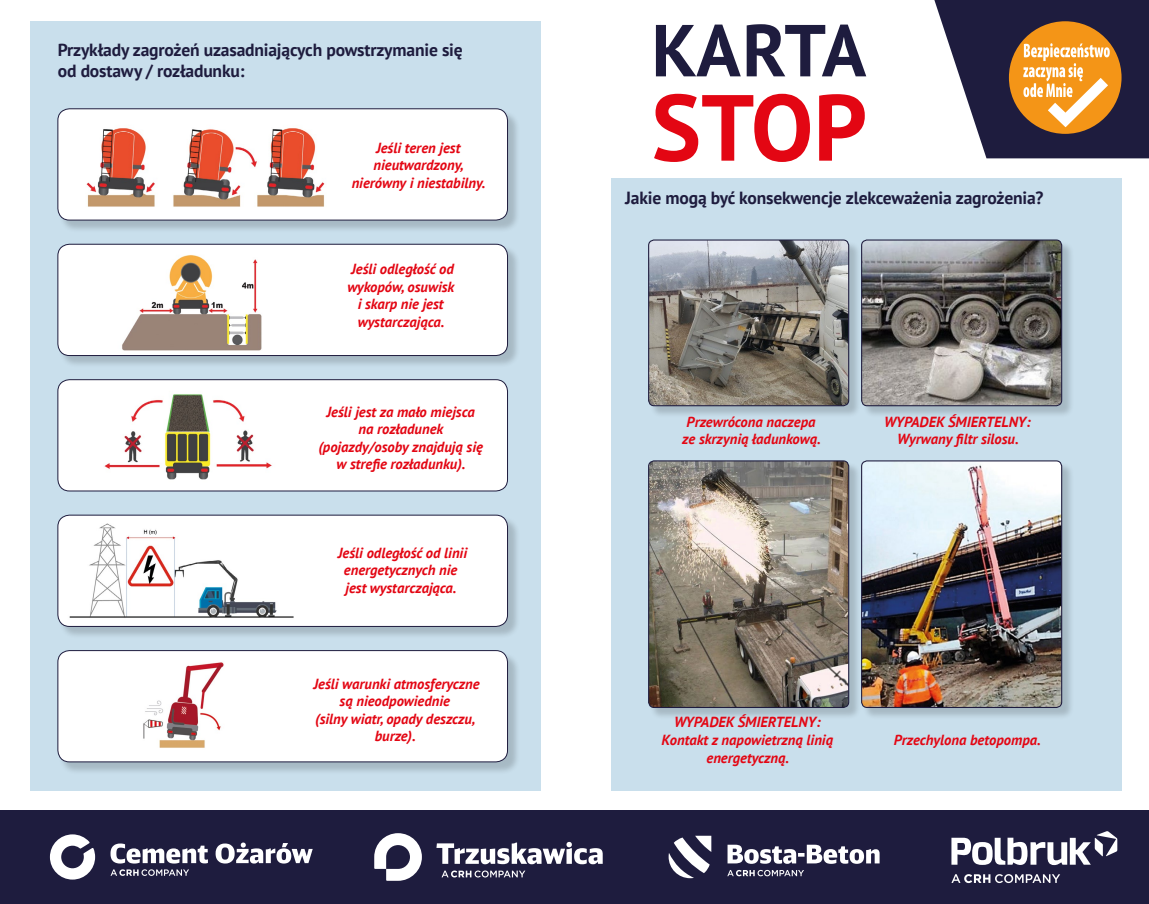
<style>
.page{position:relative;width:1149px;height:904px;background:#fff}
.page>*{position:absolute;margin:0;border:0;box-sizing:border-box;transform-origin:0 0}
.t1{font:700 93.62px "PT Sans";color:#e30613}
.t2{font:700 73.38px "PT Sans";letter-spacing:-.02em;color:#1e1c3e}
.t3{font:700 17.5px/21px "PT Sans";letter-spacing:-.01em;color:#1e1c3e}
.t4{font:italic 700 14.62px/17.5px "PT Sans";color:#e30613;text-align:center}
</style>
<div class="page">
<div style="left:0;top:810px;width:1148px;height:94px;background:#1e1c3e"></div>
<div style="left:30px;top:21px;width:510px;height:769px;background:#c9dfec"></div>
<div style="left:610px;top:178px;width:511px;height:612px;background:#c9dfec"></div>
<div style="left:649px;top:241px;width:212px;height:177px;background:#000;opacity:.17"></div>
<img style="left:649px;top:241px;width:199px;height:165px">
<div style="left:648px;top:239px;width:201px;height:167px;border:1px solid #1e1c3e;border-radius:6px"></div>
<div style="left:649px;top:462px;width:212px;height:258px;background:#000;opacity:.17"></div>
<img style="left:649px;top:461px;width:199px;height:246px">
<div style="left:648px;top:460px;width:201px;height:248px;border:1px solid #1e1c3e;border-radius:6px"></div>
<div style="left:861px;top:241px;width:212px;height:177px;background:#000;opacity:.17"></div>
<img style="left:861px;top:240px;width:200px;height:166px">
<div style="left:860px;top:239px;width:201px;height:167px;border:1px solid #1e1c3e;border-radius:6px"></div>
<div style="left:861px;top:462px;width:212px;height:258px;background:#000;opacity:.17"></div>
<img style="left:861px;top:461px;width:200px;height:246px">
<div style="left:860px;top:460px;width:201px;height:248px;border:1px solid #1e1c3e;border-radius:6px"></div>
<svg style="left:934px;top:0;width:214px;height:158px"></svg>
<div style="left:58px;top:110px;width:462px;height:123px;background:#000;opacity:.17"></div>
<div style="left:58px;top:109px;width:449px;height:111px;background:#fff;border-radius:12px"></div>
<div style="left:57px;top:108px;width:451px;height:112px;border:1px solid #1e1c3e;border-radius:12px"></div>
<img style="left:86px;top:128px;width:239px;height:79px">
<div style="left:58px;top:245px;width:462px;height:123px;background:#000;opacity:.17"></div>
<div style="left:58px;top:244px;width:449px;height:111px;background:#fff;border-radius:12px"></div>
<div style="left:57px;top:244px;width:451px;height:112px;border:1px solid #1e1c3e;border-radius:12px"></div>
<img style="left:122px;top:255px;width:140px;height:95px">
<div style="left:58px;top:516px;width:462px;height:123px;background:#000;opacity:.17"></div>
<div style="left:58px;top:515px;width:449px;height:111px;background:#fff;border-radius:12px"></div>
<div style="left:57px;top:514px;width:451px;height:113px;border:1px solid #1e1c3e;border-radius:12px"></div>
<img style="left:69px;top:523px;width:225px;height:95px">
<div style="left:58px;top:651px;width:462px;height:123px;background:#000;opacity:.17"></div>
<div style="left:58px;top:650px;width:449px;height:112px;background:#fff;border-radius:12px"></div>
<div style="left:57px;top:650px;width:451px;height:112px;border:1px solid #1e1c3e;border-radius:12px"></div>
<img style="left:143px;top:662px;width:81px;height:86px">
<div style="left:58px;top:380px;width:449px;height:111px;background:#fff;border-radius:12px"></div>
<div style="left:57px;top:379px;width:451px;height:112px;border:1px solid #1e1c3e;border-radius:12px"></div>
<img style="left:104px;top:394px;width:168px;height:86px">
<svg style="left:110px;top:842px;width:202px;height:21px"></svg>
<svg style="left:111px;top:869px;width:78px;height:6px"></svg>
<svg style="left:50px;top:834px;width:45px;height:45px"></svg>
<svg style="left:436px;top:841px;width:166px;height:23px"></svg>
<svg style="left:441px;top:870px;width:84px;height:7px"></svg>
<svg style="left:374px;top:833px;width:48px;height:47px"></svg>
<svg style="left:727px;top:844px;width:152px;height:19px"></svg>
<svg style="left:668px;top:835px;width:43px;height:43px"></svg>
<svg style="left:727px;top:869px;width:76px;height:7px"></svg>
<svg style="left:951px;top:831px;width:165px;height:34px"></svg>
<svg style="left:951px;top:874px;width:108px;height:9px"></svg>
<p class="t3" style="left:58px;top:39px;width:406px">Przykłady zagrożeń uzasadniających powstrzymanie się od dostawy / rozładunku:</p>
<p class="t4" style="left:351px;top:138px;width:135px">Jeśli teren jest nieutwardzony, nierówny i niestabilny.</p>
<p class="t4" style="left:347px;top:260px;width:108px">Jeśli odległość od wykopów, osuwisk i skarp nie jest wystarczająca.</p>
<p class="t4" style="left:318px;top:402px;width:166px">Jeśli jest za mało miejsca na rozładunek (pojazdy/osoby znajdują się w strefie rozładunku).</p>
<p class="t4" style="left:338px;top:543px;width:131px">Jeśli odległość od linii energetycznych nie jest wystarczająca.</p>
<p class="t4" style="left:313px;top:674px;width:167px">Jeśli warunki atmosferyczne są nieodpowiednie<br>(silny wiatr, opady deszczu, burze).</p>
<h2 class="t2" style="left:651px;top:2px;width:216px">KARTA</h2>
<h1 class="t1" style="left:651px;top:65px;width:217px">STOP</h1>
<p class="t3" style="left:625px;top:187px;width:419px">Jakie mogą być konsekwencje zlekceważenia zagrożenia?</p>
<p class="t4" style="left:682px;top:412px;width:140px">Przewrócona naczepa ze skrzynią ładunkową.</p>
<p class="t4" style="left:884px;top:412px;width:148px">WYPADEK ŚMIERTELNY:<br>Wyrwany filtr silosu.</p>
<p class="t4" style="left:661px;top:713px;width:173px">WYPADEK ŚMIERTELNY:<br>Kontakt z napowietrzną linią energetyczną.</p>
<p class="t4" style="left:893px;top:730px;width:149px">Przechylona betopompa.</p>
</div>
